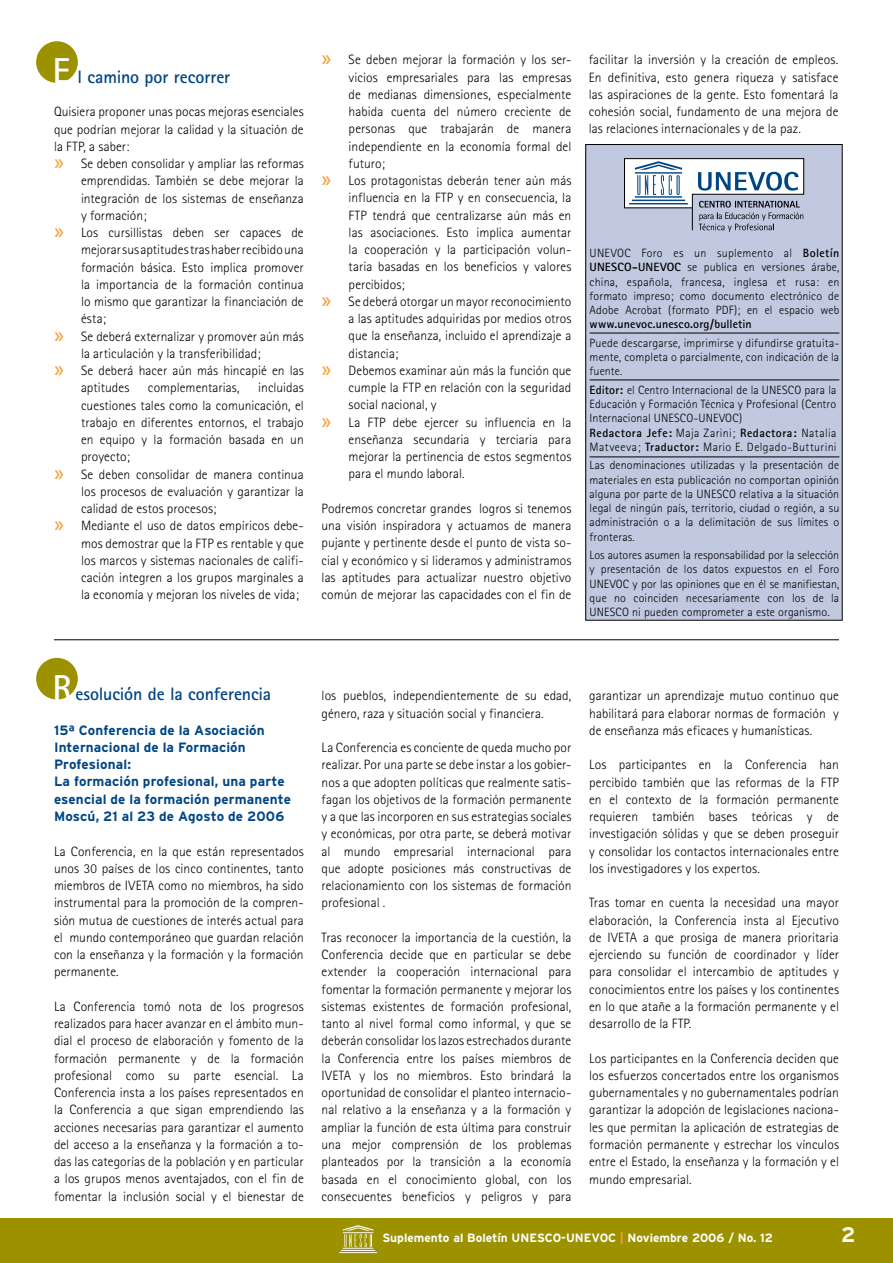
<style>
.page{position:relative;width:893px;height:1263px;background:#fff}
.page>*{position:absolute;margin:0;border:0;box-sizing:border-box;transform-origin:0 0}
.t1{font:700 21px "Interstate";color:#fff}
.t2{font:700 18px "Rotis Sans Serif";letter-spacing:-.01em;color:#004685}
.t3{font:16.5px/34.5px "Interstate";color:#f9a03a}
.t4{font:300 13.5px/17.2px "Rotis Sans Serif";letter-spacing:.005em;color:#000;text-align:justify}
.t5{font:700 13.5px/17.2px "Interstate";letter-spacing:.01em;color:#004685}
.t6{font:300 12px/14.2px "Rotis Sans Serif";letter-spacing:.01em;color:#000;text-align:justify}
.t7{font:700 12px "Interstate";color:#fff}
.t8{font:700 12px "Rotis Sans Serif";letter-spacing:.01em;color:#000}
.s1{font-size:36px;color:#fff}
.s2{font-weight:700}
.s3{color:#f9a03a}
</style>
<div class="page">
<div style="left:36px;top:658px;width:42px;height:41px;background:#9c9200;border-radius:50%"></div>
<div style="left:36px;top:41px;width:42px;height:42px;background:#9c9200;border-radius:50%"></div>
<hr style="left:54px;top:639px;width:785px;height:1px;background:#000">
<div style="left:586px;top:145px;width:256px;height:475px;background:#c1c9e0"></div>
<div style="left:585px;top:144px;width:258px;height:477px;border:1px solid #000"></div>
<hr style="left:590px;top:379px;width:249px;height:1px;background:#000">
<hr style="left:590px;top:333px;width:249px;height:1px;background:#000">
<svg style="left:624px;top:158px;width:180px;height:74px"></svg>
<hr style="left:590px;top:456px;width:249px;height:1px;background:#000">
<div style="left:0;top:1218px;width:893px;height:45px;background:#9c9200"></div>
<svg style="left:339px;top:1225px;width:38px;height:28px"></svg>
<h2 class="t2" style="left:52px;top:66px;width:179px"><span class="s1">E</span> l camino por recorrer</h2>
<p class="t4" style="left:54px;top:103px;width:251px">Quisiera proponer unas pocas mejoras esenciales que podrían mejorar la calidad y la situación de la FTP, a saber:</p>
<p class="t4" style="left:81px;top:155px;width:224px;text-align:left">Se deben consolidar y ampliar las reformas emprendidas. También se debe mejorar la integración de los sistemas de enseñanza y formación;<br>Los cursillistas deben ser capaces de mejorar sus aptitudes tras haber recibido una formación básica. Esto implica promover la importancia de la formación continua lo mismo que garantizar la financiación de ésta;<br>Se deberá externalizar y promover aún más la articulación y la transferibilidad;<br>Se deberá hacer aún más hincapié en las aptitudes</p>
<p class="t3" style="left:54px;top:145px;width:11px">»</p>
<p class="t3" style="left:54px;top:214px;width:11px">»</p>
<p class="t3" style="left:54px;top:317px;width:11px">» »</p>
<p class="t4" style="left:81px;top:379px;width:224px;text-align:left;text-indent:177px">incluidas cuestiones tales como la comunicación, el trabajo en diferentes entornos, el trabajo en equipo y la formación basada en un proyecto;<br>Se deben consolidar de manera continua los procesos de evaluación y garantizar la calidad de estos procesos;<br>Mediante el uso de datos empíricos debe&shy;mos demostrar que la FTP es rentable y que los marcos y sistemas nacionales de califi&shy;cación integren a los grupos marginales a la economía y mejoran los niveles de vida;</p>
<p class="t4" style="left:148px;top:379px;width:93px">complementarias,</p>
<p class="t3" style="left:54px;top:455px;width:11px">»</p>
<p class="t3" style="left:54px;top:507px;width:11px">»</p>
<p class="t4" style="left:349px;top:51px;width:224px;text-align:left">Se deben mejorar la formación y los ser&shy;vicios empresariales para las empresas de medianas dimensiones, especialmente habida cuenta del número creciente de personas que trabajarán de manera independiente en la economía formal del futuro;<br>Los protagonistas deberán tener aún más influencia en la FTP y en consecuencia, la FTP tendrá que centralizarse aún más en las asociaciones. Esto implica aumentar la cooperación y la participación volun&shy;taria basadas en los beneficios y valores percibidos;<br>Se deberá otorgar un mayor reconocimiento a las aptitudes adquiridas por medios otros que la enseñanza, incluido el aprendizaje a distancia;<br>Debemos examinar aún más la función que cumple la FTP en relación con la seguridad social nacional, y<br>La FTP debe ejercer su influencia en la enseñanza secundaria y terciaria para mejorar la pertinencia de estos segmentos para el mundo laboral.</p>
<p class="t4" style="left:322px;top:500px;width:251px">Podremos concretar grandes logros si tenemos una visión inspiradora y actuamos de manera pujante y pertinente desde el punto de vista so&shy;cial y económico y si lideramos y administramos las aptitudes para actualizar nuestro objetivo común de mejorar las capacidades con el fin de</p>
<p class="t3" style="left:322px;top:41px;width:11px">»</p>
<p class="t3" style="left:322px;top:162px;width:11px">»</p>
<p class="t3" style="left:322px;top:283px;width:11px">»</p>
<p class="t3" style="left:322px;top:352px;width:11px">»</p>
<p class="t3" style="left:322px;top:403px;width:11px">»</p>
<p class="t4" style="left:589px;top:51px;width:251px">facilitar la inversión y la creación de empleos.<br>En definitiva, esto genera riqueza y satisface las aspiraciones de la gente. Esto fomentará la cohesión social, fundamento de una mejora de las relaciones internacionales y de la paz.</p>
<p class="t6" style="left:590px;top:246px;width:251px">UNEVOC Foro es un suplemento al <span class="s2">Boletín UNESCO-UNEVOC</span> se publica en versiones árabe, china, española, francesa, inglesa et rusa: en formato impreso; como documento electrónico de Adobe Acrobat (formato PDF); en el espacio web</p>
<p class="t8" style="left:590px;top:317px;width:164px">www.unevoc.unesco.org/bulletin</p>
<p class="t6" style="left:590px;top:336px;width:251px">Puede descargarse, imprimirse y difundirse gratuita&shy;mente, completa o parcialmente, con indicación de la fuente.</p>
<p class="t6" style="left:590px;top:383px;width:249px;text-align:left"><span class="s2">Editor:</span> el Centro Internacional de la UNESCO para la Educación y Formación Técnica y Profesional (Centro Internacional UNESCO-UNEVOC)<br><span class="s2">Redactora Jefe:</span> Maja Zarini; <span class="s2">Redactora:</span> Natalia Matveeva; <span class="s2">Traductor:</span> Mario E. Delgado-Butturini</p>
<p class="t6" style="left:590px;top:458px;width:251px">Las denominaciones utilizadas y la presentación de materiales en esta publicación no comportan opinión alguna por parte de la UNESCO relativa a la situación legal de ningún país, territorio, ciudad o región, a su administración o a la delimitación de sus límites o fronteras.</p>
<p class="t6" style="left:590px;top:548px;width:251px">Los autores asumen la responsabilidad por la selección y presentación de los datos expuestos en el Foro UNEVOC y por las opiniones que en él se manifiestan, que no coinciden necesariamente con los de la UNESCO ni pueden comprometer a este organismo.</p>
<h2 class="t2" style="left:52px;top:682px;width:220px"><span class="s1">R</span> esolución de la conferencia</h2>
<p class="t5" style="left:54px;top:721px;width:239px">15ª Conferencia de la Asociación<br>Internacional de la Formación<br>Profesional:<br>La formación profesional, una parte esencial de la formación permanente<br>Moscú, 21 al 23 de Agosto de 2006</p>
<p class="t4" style="left:54px;top:842px;width:251px">La Conferencia, en la que están representados unos 30 países de los cinco continentes, tanto miembros de IVETA como no miembros, ha sido instrumental para la promoción de la compren&shy;sión mutua de cuestiones de interés actual para el mundo contemporáneo que guardan relación con la enseñanza y la formación y la formación permanente.</p>
<p class="t4" style="left:54px;top:997px;width:251px">La Conferencia tomó nota de los progresos realizados para hacer avanzar en el ámbito mun&shy;dial el proceso de elaboración y fomento de la formación permanente y de la formación profesional como su parte esencial. La Conferencia insta a los países representados en la Conferencia a que sigan emprendiendo las acciones necesarias para garantizar el aumento del acceso a la enseñanza y la formación a to&shy;das las categorías de la población y en particular a los grupos menos aventajados, con el fin de fomentar la inclusión social y el bienestar de</p>
<p class="t4" style="left:322px;top:687px;width:251px">los pueblos, independientemente de su edad, género, raza y situación social y financiera.</p>
<p class="t4" style="left:322px;top:739px;width:251px">La Conferencia es conciente de queda mucho por realizar. Por una parte se debe instar a los gobier&shy;nos a que adopten políticas que realmente satis&shy;fagan los objetivos de la formación permanente y a que las incorporen en sus estrategias sociales y económicas, por otra parte, se deberá motivar al mundo empresarial internacional para que adopte posiciones más constructivas de relacionamiento con los sistemas de formación profesional .</p>
<p class="t4" style="left:322px;top:929px;width:251px">Tras reconocer la importancia de la cuestión, la Conferencia decide que en particular se debe extender la cooperación internacional para fomentar la formación permanente y mejorar los sistemas existentes de formación profesional, tanto al nivel formal como informal, y que se deberán consolidar los lazos estrechados durante la Conferencia entre los países miembros de IVETA y los no miembros. Esto brindará la oportunidad de consolidar el planteo internacio&shy;nal relativo a la enseñanza y a la formación y ampliar la función de esta última para construir una mejor comprensión de los problemas planteados por la transición a la economía basada en el conocimiento global, con los consecuentes beneficios y peligros y para</p>
<p class="t4" style="left:589px;top:687px;width:251px">garantizar un aprendizaje mutuo continuo que habilitará para elaborar normas de formación y de enseñanza más eficaces y humanísticas.</p>
<p class="t4" style="left:589px;top:756px;width:251px">Los participantes en la Conferencia han percibido también que las reformas de la FTP en el contexto de la formación permanente requieren también bases teóricas y de investigación sólidas y que se deben proseguir y consolidar los contactos internacionales entre los investigadores y los expertos.</p>
<p class="t4" style="left:589px;top:894px;width:251px">Tras tomar en cuenta la necesidad una mayor elaboración, la Conferencia insta al Ejecutivo de IVETA a que prosiga de manera prioritaria ejerciendo su función de coordinador y líder para consolidar el intercambio de aptitudes y conocimientos entre los países y los continentes en lo que atañe a la formación permanente y el desarrollo de la FTP.</p>
<p class="t4" style="left:589px;top:1049px;width:251px">Los participantes en la Conferencia deciden que los esfuerzos concertados entre los organismos gubernamentales y no gubernamentales podrían garantizar la adopción de legislaciones naciona&shy;les que permitan la aplicación de estrategias de formación permanente y estrechar los vínculos entre el Estado, la enseñanza y la formación y el mundo empresarial.</p>
<p class="t7" style="left:382px;top:1231px;width:392px">Suplemento al Boletín UNESCO-UNEVOC <span class="s3">|</span> Noviembre 2006 / No. 12</p>
<h1 class="t1" style="left:841px;top:1222px;width:16px">2</h1>
</div>
